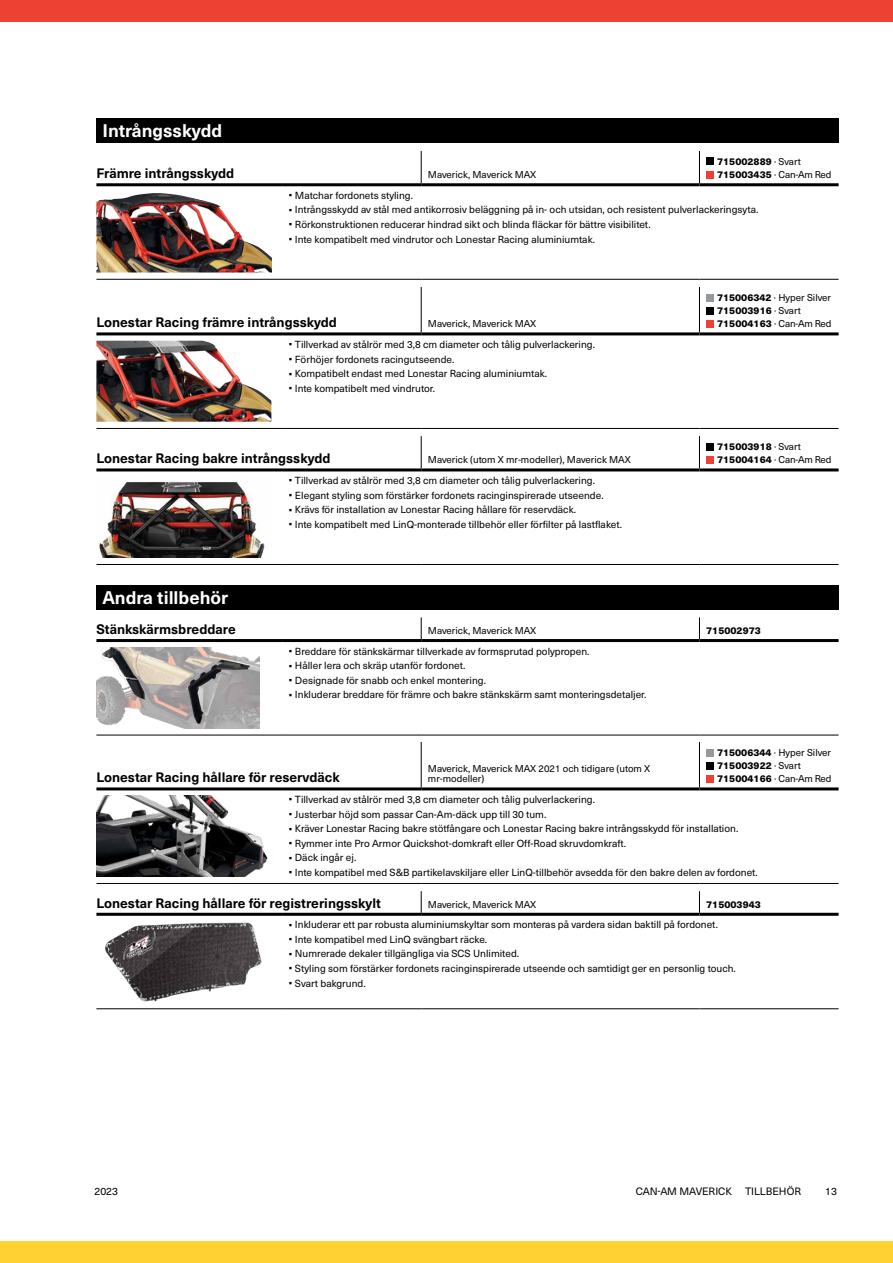
<style>
.page{position:relative;width:893px;height:1263px;background:#fff}
.page>*{position:absolute;margin:0;border:0;box-sizing:border-box;transform-origin:0 0}
.t1{font:700 18px "Neue Haas Unica W1 G";color:#fff}
.t2{font:700 13.5px "Neue Haas Unica W1 G";color:#000}
.t3{font:10.5px "Neue Haas Unica W1 G";color:#000}
.t4{font:10.2px/14.7px "Neue Haas Unica W1 G";color:#000}
.t5{font:9.75px/13.2px "Neue Haas Unica W1 G";color:#000}
.t6{font:800 9.75px/13.2px "Neue Haas Unica W1 G";color:#000}
.s1{font-weight:400}
.s2{font-weight:800;font-size:12.75px}
.s3{font-weight:800}
</style>
<div class="page">
<div style="left:0;top:0;width:893px;height:22px;background:#ec4133"></div>
<div style="left:0;top:1241px;width:893px;height:22px;background:#ffd131"></div>
<div style="left:96px;top:118px;width:743px;height:25px;background:#000"></div>
<div style="left:96px;top:585px;width:743px;height:25px;background:#000"></div>
<hr style="left:421px;top:742px;width:1px;height:45px;background:#000">
<hr style="left:699px;top:742px;width:1px;height:45px;background:#000">
<hr style="left:282px;top:883px;width:139px;height:1px;background:#000">
<hr style="left:421px;top:883px;width:278px;height:1px;background:#000">
<hr style="left:699px;top:883px;width:140px;height:1px;background:#000">
<hr style="left:96px;top:883px;width:186px;height:1px;background:#000">
<hr style="left:96px;top:787px;width:186px;height:3px;background:#000">
<hr style="left:282px;top:787px;width:139px;height:3px;background:#000">
<hr style="left:421px;top:787px;width:278px;height:3px;background:#000">
<hr style="left:699px;top:787px;width:140px;height:3px;background:#000">
<div style="left:706px;top:749px;width:8px;height:7px;background:#95989c"></div>
<div style="left:706px;top:762px;width:8px;height:7px;background:#000"></div>
<div style="left:706px;top:775px;width:8px;height:7px;background:#ec4133"></div>
<img style="left:96px;top:796px;width:172px;height:81px">
<hr style="left:421px;top:287px;width:1px;height:45px;background:#000">
<hr style="left:699px;top:287px;width:1px;height:45px;background:#000">
<hr style="left:282px;top:428px;width:139px;height:1px;background:#000">
<hr style="left:421px;top:428px;width:278px;height:1px;background:#000">
<hr style="left:699px;top:428px;width:140px;height:1px;background:#000">
<hr style="left:96px;top:428px;width:186px;height:1px;background:#000">
<hr style="left:96px;top:332px;width:186px;height:3px;background:#000">
<hr style="left:282px;top:332px;width:139px;height:3px;background:#000">
<hr style="left:421px;top:332px;width:278px;height:3px;background:#000">
<hr style="left:699px;top:332px;width:140px;height:3px;background:#000">
<div style="left:706px;top:294px;width:8px;height:7px;background:#95989c"></div>
<div style="left:706px;top:307px;width:8px;height:7px;background:#000"></div>
<div style="left:706px;top:320px;width:8px;height:8px;background:#ec4133"></div>
<img style="left:96px;top:341px;width:175px;height:81px">
<svg style="left:421px;top:891px;width:1px;height:22px"></svg>
<svg style="left:699px;top:891px;width:1px;height:22px"></svg>
<hr style="left:282px;top:1008px;width:139px;height:1px;background:#000">
<hr style="left:421px;top:1008px;width:278px;height:1px;background:#000">
<hr style="left:699px;top:1008px;width:140px;height:1px;background:#000">
<hr style="left:96px;top:1008px;width:186px;height:1px;background:#000">
<hr style="left:96px;top:913px;width:186px;height:3px;background:#000">
<hr style="left:282px;top:913px;width:139px;height:3px;background:#000">
<hr style="left:421px;top:913px;width:278px;height:3px;background:#000">
<hr style="left:699px;top:913px;width:140px;height:3px;background:#000">
<img style="left:105px;top:922px;width:157px;height:80px">
<hr style="left:421px;top:436px;width:1px;height:32px;background:#000">
<hr style="left:699px;top:436px;width:1px;height:32px;background:#000">
<hr style="left:282px;top:564px;width:139px;height:1px;background:#000">
<hr style="left:421px;top:564px;width:278px;height:1px;background:#000">
<hr style="left:699px;top:564px;width:140px;height:1px;background:#000">
<hr style="left:96px;top:564px;width:186px;height:1px;background:#000">
<hr style="left:96px;top:468px;width:186px;height:3px;background:#000">
<hr style="left:282px;top:468px;width:139px;height:3px;background:#000">
<hr style="left:421px;top:468px;width:278px;height:3px;background:#000">
<hr style="left:699px;top:468px;width:140px;height:3px;background:#000">
<div style="left:706px;top:443px;width:8px;height:7px;background:#000"></div>
<div style="left:706px;top:456px;width:8px;height:8px;background:#ec4133"></div>
<img style="left:99px;top:481px;width:166px;height:77px">
<hr style="left:282px;top:279px;width:139px;height:1px;background:#000">
<hr style="left:421px;top:279px;width:278px;height:1px;background:#000">
<hr style="left:699px;top:279px;width:140px;height:1px;background:#000">
<hr style="left:421px;top:151px;width:1px;height:32px;background:#000">
<hr style="left:699px;top:151px;width:1px;height:32px;background:#000">
<hr style="left:96px;top:279px;width:186px;height:1px;background:#000">
<hr style="left:96px;top:183px;width:186px;height:3px;background:#000">
<hr style="left:282px;top:183px;width:139px;height:3px;background:#000">
<hr style="left:421px;top:183px;width:278px;height:3px;background:#000">
<hr style="left:699px;top:183px;width:140px;height:3px;background:#000">
<div style="left:706px;top:158px;width:8px;height:7px;background:#000"></div>
<div style="left:706px;top:171px;width:8px;height:7px;background:#ec4133"></div>
<img style="left:96px;top:193px;width:176px;height:79px">
<svg style="left:421px;top:617px;width:1px;height:22px"></svg>
<svg style="left:699px;top:617px;width:1px;height:22px"></svg>
<hr style="left:282px;top:735px;width:139px;height:1px;background:#000">
<hr style="left:421px;top:735px;width:278px;height:1px;background:#000">
<hr style="left:699px;top:735px;width:140px;height:1px;background:#000">
<hr style="left:96px;top:735px;width:186px;height:1px;background:#000">
<hr style="left:96px;top:639px;width:186px;height:3px;background:#000">
<hr style="left:282px;top:639px;width:139px;height:3px;background:#000">
<hr style="left:421px;top:639px;width:278px;height:3px;background:#000">
<hr style="left:699px;top:639px;width:140px;height:3px;background:#000">
<img style="left:96px;top:647px;width:163px;height:81px">
<h1 class="t1" style="left:102px;top:117px;width:121px">Intrångsskydd</h1>
<p class="t6" style="left:717px;top:154px;width:116px">715002889 <span class="s1">· Svart<br></span>715003435 <span class="s1">· Can-Am Red</span></p>
<p class="t4" style="left:289px;top:187px;width:471px"><span class="s2">·</span> Matchar fordonets styling.<br><span class="s2">·</span> Intrångsskydd av stål med antikorrosiv beläggning på in- och utsidan, och resistent pulverlackeringsyta. <span class="s2">·</span> Rörkonstruktionen reducerar hindrad sikt och blinda fläckar för bättre visibilitet.<br><span class="s2">·</span> Inte kompatibelt med vindrutor och Lonestar Racing aluminiumtak.</p>
<h2 class="t2" style="left:96px;top:163px;width:139px">Främre intrångsskydd</h2>
<p class="t5" style="left:428px;top:167px;width:110px">Maverick, Maverick MAX</p>
<h2 class="t2" style="left:96px;top:312px;width:242px">Lonestar Racing främre intrångsskydd</h2>
<p class="t5" style="left:428px;top:317px;width:110px">Maverick, Maverick MAX</p>
<p class="t4" style="left:289px;top:336px;width:308px"><span class="s2">·</span> Tillverkad av stålrör med 3,8 cm diameter och tålig pulverlackering. <span class="s2">·</span> Förhöjer fordonets racingutseende.<br><span class="s2">·</span> Kompatibelt endast med Lonestar Racing aluminiumtak.<br><span class="s2">·</span> Inte kompatibelt med vindrutor.</p>
<h2 class="t2" style="left:96px;top:448px;width:236px">Lonestar Racing bakre intrångsskydd</h2>
<p class="t5" style="left:428px;top:453px;width:204px">Maverick (utom X mr-modeller), Maverick MAX</p>
<h1 class="t1" style="left:102px;top:584px;width:127px">Andra tillbehör</h1>
<p class="t4" style="left:289px;top:472px;width:335px"><span class="s2">·</span> Tillverkad av stålrör med 3,8 cm diameter och tålig pulverlackering.<br><span class="s2">·</span> Elegant styling som förstärker fordonets racinginspirerade utseende.<br><span class="s2">·</span> Krävs för installation av Lonestar Racing hållare för reservdäck.<br><span class="s2">·</span> Inte kompatibelt med LinQ-monterade tillbehör eller förfilter på lastflaket.</p>
<p class="t5" style="left:717px;top:290px;width:116px"><span class="s3">715006342</span> · Hyper Silver<br><span class="s3">715003916</span> · Svart<br><span class="s3">715004163</span> · Can-Am Red</p>
<p class="t6" style="left:717px;top:439px;width:116px">715003918 <span class="s1">· Svart<br></span>715004164 <span class="s1">· Can-Am Red</span></p>
<h2 class="t2" style="left:96px;top:619px;width:141px">Stänkskärmsbreddare</h2>
<p class="t5" style="left:428px;top:623px;width:110px">Maverick, Maverick MAX</p>
<p class="t6" style="left:706px;top:623px;width:56px">715002973</p>
<p class="t4" style="left:289px;top:643px;width:359px"><span class="s2">·</span> Breddare för stänkskärmar tillverkade av formsprutad polypropen.<br><span class="s2">·</span> Håller lera och skräp utanför fordonet.<br><span class="s2">·</span> Designade för snabb och enkel montering.<br><span class="s2">·</span> Inkluderar breddare för främre och bakre stänkskärm samt monteringsdetaljer.</p>
<p class="t5" style="left:717px;top:745px;width:116px"><span class="s3">715006344</span> · Hyper Silver<br><span class="s3">715003922</span> · Svart<br><span class="s3">715004166</span> · Can-Am Red</p>
<p class="t4" style="left:289px;top:791px;width:471px"><span class="s2">·</span> Tillverkad av stålrör med 3,8 cm diameter och tålig pulverlackering.<br><span class="s2">·</span> Justerbar höjd som passar Can-Am-däck upp till 30 tum.<br><span class="s2">·</span> Kräver Lonestar Racing bakre stötfångare och Lonestar Racing bakre intrångsskydd för installation.<br><span class="s2">·</span> Rymmer inte Pro Armor Quickshot-domkraft eller Off-Road skruvdomkraft.<br><span class="s2">·</span> Däck ingår ej.<br><span class="s2">·</span> Inte kompatibel med S&amp;B partikelavskiljare eller LinQ-tillbehör avsedda för den bakre delen av fordonet.</p>
<h2 class="t2" style="left:96px;top:767px;width:245px">Lonestar Racing hållare för reservdäck</h2>
<p class="t5" style="left:428px;top:763px;width:224px;line-height:9.8px">Maverick, Maverick MAX 2021 och tidigare (utom X mr-modeller)</p>
<h2 class="t2" style="left:96px;top:892px;width:286px">Lonestar Racing hållare för registreringsskylt</h2>
<p class="t5" style="left:428px;top:897px;width:110px">Maverick, Maverick MAX</p>
<p class="t6" style="left:706px;top:897px;width:56px">715003943</p>
<p class="t4" style="left:289px;top:917px;width:449px"><span class="s2">·</span> Inkluderar ett par robusta aluminiumskyltar som monteras på vardera sidan baktill på fordonet.<br><span class="s2">·</span> Inte kompatibel med LinQ svängbart räcke.<br><span class="s2">·</span> Numrerade dekaler tillgängliga via SCS Unlimited.<br><span class="s2">·</span> Styling som förstärker fordonets racinginspirerade utseende och samtidigt ger en personlig touch. <span class="s2">·</span> Svart bakgrund.</p>
<p class="t3" style="left:94px;top:1183px;width:25px">2023</p>
<p class="t3" style="left:636px;top:1183px;width:167px">CAN-AM MAVERICK TILLBEHÖR</p>
<p class="t3" style="left:825px;top:1183px;width:13px">13</p>
</div>
